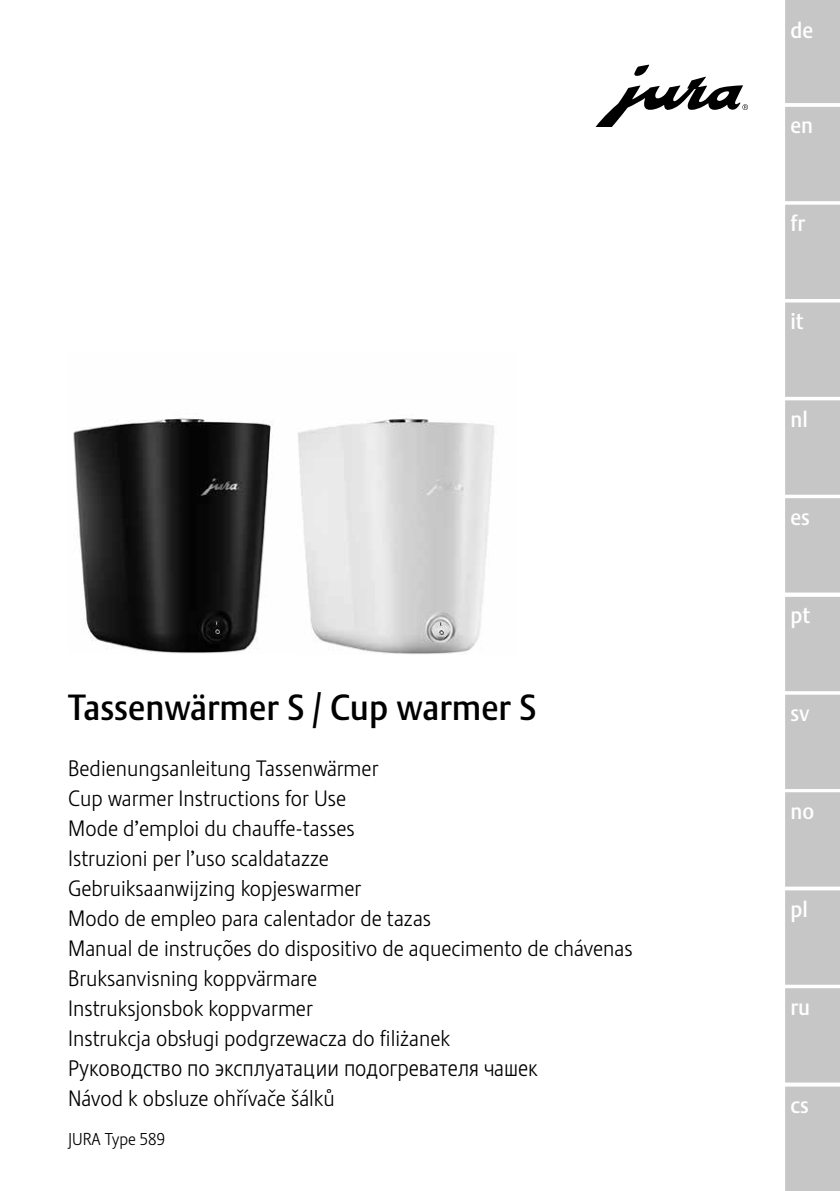
<style>
.page{position:relative;width:840px;height:1191px;background:#fff}
.page>*{position:absolute;margin:0;border:0;box-sizing:border-box;transform-origin:0 0}
.t1{font:36px "Stalemate Pro 2 J Medium";color:#000}
.t2{font:22.4px "Stalemate Pro 2 J Medium";color:#fff}
.t3{font:22px/30px "Stalemate Pro 2 J Light";color:#000}
.t4{font:17px "Stalemate Pro 2 J Light";color:#000}
</style>
<div class="page">
<img style="left:73px;top:418px;width:421px;height:236px">
<svg style="left:596px;top:65px;width:151px;height:61px"></svg>
<div style="left:785px;top:0;width:54px;height:1191px;background:#c6c6c6"></div>
<h1 class="t1" style="left:68px;top:686px;width:470px">Tassenwärmer S / Cup warmer S</h1>
<p class="t3" style="left:68px;top:753px;width:566px">Bedienungsanleitung Tassenwärmer<br>Cup warmer Instructions for Use<br>Mode d’emploi du chauffe-tasses<br>Istruzioni per l’uso scaldatazze<br>Gebruiksaanwijzing kopjeswarmer<br>Modo de empleo para calentador de tazas<br>Manual de instruções do dispositivo de aquecimento de chávenas Bruksanvisning koppvärmare<br>Instruksjonsbok koppvarmer<br>Instrukcja obsługi podgrzewacza do filiżanek<br>Руководство по эксплуатации подогревателя чашек<br>Návod k obsluze ohřívače šálků</p>
<p class="t4" style="left:68px;top:1129px;width:99px">JURA Type 589</p>
<p class="t2" style="left:790px;top:17px;width:24px">de</p>
<p class="t2" style="left:790px;top:112px;width:24px">en</p>
<p class="t2" style="left:790px;top:210px;width:16px">fr</p>
<p class="t2" style="left:790px;top:308px;width:15px">it</p>
<p class="t2" style="left:790px;top:405px;width:19px">nl</p>
<p class="t2" style="left:790px;top:503px;width:21px">es</p>
<p class="t2" style="left:790px;top:602px;width:21px">pt</p>
<p class="t2" style="left:790px;top:700px;width:21px">sv</p>
<p class="t2" style="left:790px;top:797px;width:25px">no</p>
<p class="t2" style="left:790px;top:895px;width:19px">pl</p>
<p class="t2" style="left:790px;top:993px;width:21px">ru</p>
<p class="t2" style="left:790px;top:1091px;width:20px">cs</p>
</div>
